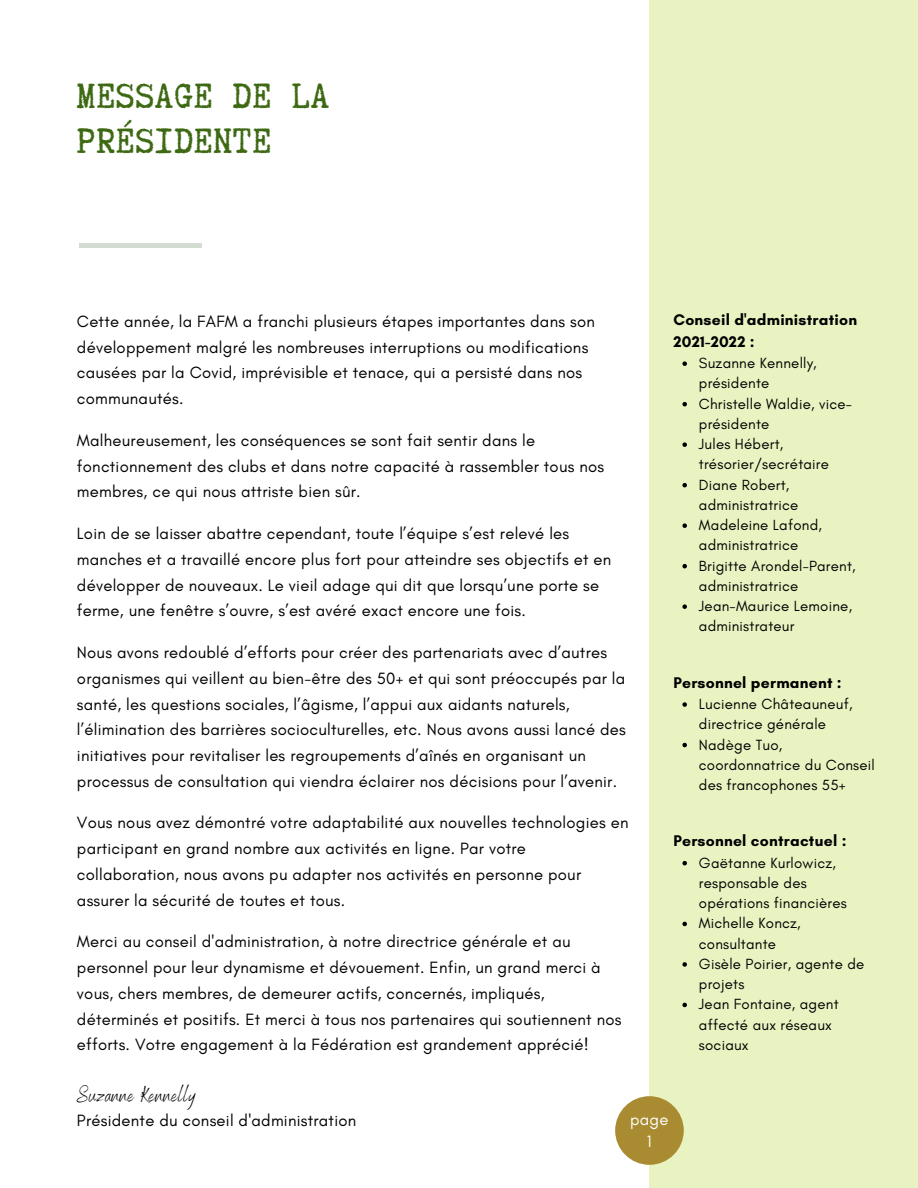
<style>
.page{position:relative;width:918px;height:1188px;background:#fff}
.page>*{position:absolute;margin:0;border:0;box-sizing:border-box;transform-origin:0 0}
.t1{font:42px/45px "Truetypewriter Polygl OTT";letter-spacing:.02em;color:#3e6913}
.t2{font:21.3px "Benedict";letter-spacing:.02em;color:#000}
.t3{font:16.65px/25.8px "Glacial Indifference";letter-spacing:.015em;color:#000}
.t4{font:16.65px/22.5px "Glacial Indifference";color:#fff;text-align:center}
.t5{font:700 15.75px/21.3px "Glacial Indifference";letter-spacing:.015em;color:#000}
.t6{font:15px/20.2px "Glacial Indifference";letter-spacing:.015em;color:#000}
</style>
<div class="page">
<div style="left:79px;top:243px;width:123px;height:5px;background:#d2dcd0"></div>
<div style="left:649px;top:0;width:269px;height:1188px;background:#e9f3c1"></div>
<svg style="left:682px;top:361px;width:5px;height:5px"></svg>
<svg style="left:682px;top:402px;width:5px;height:4px"></svg>
<svg style="left:682px;top:442px;width:5px;height:5px"></svg>
<svg style="left:682px;top:483px;width:5px;height:4px"></svg>
<svg style="left:682px;top:523px;width:5px;height:5px"></svg>
<svg style="left:682px;top:564px;width:5px;height:4px"></svg>
<svg style="left:682px;top:604px;width:5px;height:5px"></svg>
<svg style="left:682px;top:702px;width:5px;height:5px"></svg>
<svg style="left:682px;top:743px;width:5px;height:4px"></svg>
<svg style="left:682px;top:861px;width:5px;height:4px"></svg>
<svg style="left:682px;top:922px;width:5px;height:4px"></svg>
<svg style="left:682px;top:962px;width:5px;height:5px"></svg>
<svg style="left:682px;top:1003px;width:5px;height:4px"></svg>
<div style="left:615px;top:1096px;width:69px;height:69px;background:#a98c31;border-radius:50%"></div>
<h1 class="t1" style="left:77px;top:74px;width:254px">MESSAGE DE LA<br>PRÉSIDENTE</h1>
<p class="t3" style="left:77px;top:309px;width:519px">Cette année, la FAFM a franchi plusieurs étapes importantes dans son développement malgré les nombreuses interruptions ou modifications causées par la Covid, imprévisible et tenace, qui a persisté dans nos communautés.</p>
<p class="t3" style="left:77px;top:428px;width:529px">Malheureusement, les conséquences se sont fait sentir dans le fonctionnement des clubs et dans notre capacité à rassembler tous nos membres, ce qui nous attriste bien sûr.</p>
<p class="t3" style="left:77px;top:521px;width:536px">Loin de se laisser abattre cependant, toute l’équipe s’est relevé les manches et a travaillé encore plus fort pour atteindre ses objectifs et en développer de nouveaux. Le vieil adage qui dit que lorsqu’une porte se ferme, une fenêtre s’ouvre, s’est avéré exact encore une fois.</p>
<p class="t3" style="left:77px;top:640px;width:551px">Nous avons redoublé d’efforts pour créer des partenariats avec d’autres organismes qui veillent au bien-être des 50+ et qui sont préoccupés par la santé, les questions sociales, l’âgisme, l’appui aux aidants naturels, l’élimination des barrières socioculturelles, etc. Nous avons aussi lancé des initiatives pour revitaliser les regroupements d’aînés en organisant un processus de consultation qui viendra éclairer nos décisions pour l’avenir.</p>
<p class="t3" style="left:77px;top:810px;width:553px">Vous nous avez démontré votre adaptabilité aux nouvelles technologies en participant en grand nombre aux activités en ligne. Par votre collaboration, nous avons pu adapter nos activités en personne pour assurer la sécurité de toutes et tous.</p>
<p class="t3" style="left:77px;top:929px;width:546px">Merci au conseil d'administration, à notre directrice générale et au personnel pour leur dynamisme et dévouement. Enfin, un grand merci à vous, chers membres, de demeurer actifs, concernés, impliqués, déterminés et positifs. Et merci à tous nos partenaires qui soutiennent nos efforts. Votre engagement à la Fédération est grandement apprécié!</p>
<p class="t5" style="left:673px;top:309px;width:185px">Conseil d'administration<br>2021-2022 :</p>
<p class="t6" style="left:699px;top:353px;width:158px">Suzanne Kennelly, présidente<br>Christelle Waldie, vice&shy;présidente<br>Jules Hébert, trésorier/secrétaire<br>Diane Robert, administratrice<br>Madeleine Lafond, administratrice<br>Brigitte Arondel-Parent, administratrice<br>Jean-Maurice Lemoine, administrateur</p>
<p class="t5" style="left:673px;top:672px;width:170px">Personnel permanent :</p>
<p class="t6" style="left:699px;top:694px;width:178px">Lucienne Châteauneuf, directrice générale<br>Nadège Tuo, coordonnatrice du Conseil des francophones 55+</p>
<p class="t5" style="left:673px;top:830px;width:175px">Personnel contractuel :</p>
<p class="t6" style="left:699px;top:853px;width:167px">Gaëtanne Kurlowicz, responsable des opérations financières<br>Michelle Koncz, consultante<br>Gisèle Poirier, agente de projets<br>Jean Fontaine, agent affecté aux réseaux sociaux</p>
<p class="t2" style="left:77px;top:1080px;width:120px">Suzanne Kennelly</p>
<p class="t3" style="left:77px;top:1108px;width:281px">Présidente du conseil d'administration</p>
<p class="t4" style="left:630px;top:1108px;width:40px">page<br>1</p>
</div>
